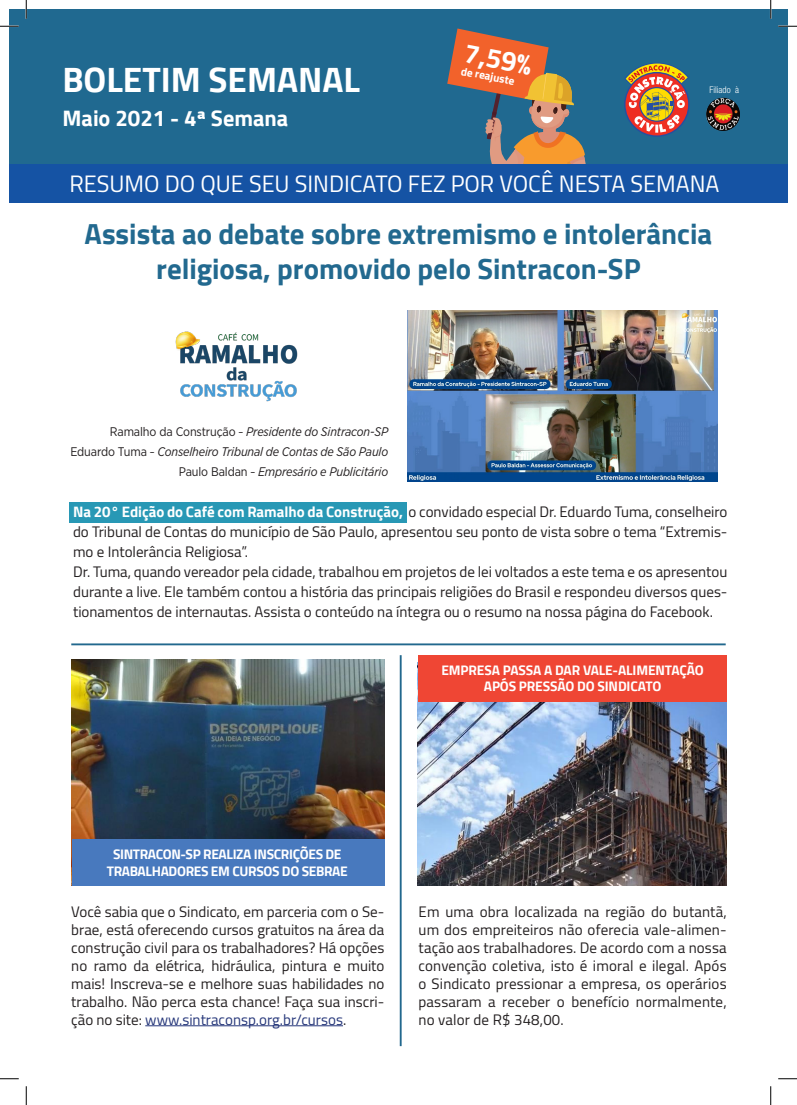
<style>
.page{position:relative;width:797px;height:1105px;background:#fff}
.page>*{position:absolute;margin:0;border:0;box-sizing:border-box;transform-origin:0 0}
.t1{font:700 35px "Cairo";color:#fff}
.t2{font:700 28.88px "Cairo";color:#22698f}
.t3{font:700 27.25px "Cairo";color:#fff}
.t4{font:23.38px "Cairo";color:#fff}
.t5{font:700 22.25px "Cairo";color:#fff}
.t6{font:15px/18px "Cairo";color:#231f20;text-align:justify}
.t7{font:700 13.75px/16.5px "Cairo";letter-spacing:-.025em;color:#fff;text-align:center}
.t8{font:italic 12.5px/20px "Gotham Narrow";letter-spacing:-.01em;color:#231f20;text-align:right}
.t9{font:700 11.25px "Cairo";color:#fff}
.t10{font:300 condensed 9.25px "Helvetica Neue LT Std";color:#fff}
.s1{font-style:normal}
.s2{font-family:"Cairo";font-style:normal}
.s3{font-weight:700;color:#fff}
.s4{color:#26377a}
</style>
<div class="page">
<div style="left:9px;top:163px;width:778px;height:40px;background:#1553a4"></div>
<div style="left:9px;top:9px;width:778px;height:155px;background:#206990"></div>
<img style="left:407px;top:310px;width:311px;height:172px">
<hr style="left:71px;top:643px;width:654px;height:2px;background:#22688e">
<img style="left:175px;top:331px;width:123px;height:71px">
<svg style="left:624px;top:63px;width:65px;height:70px"></svg>
<img style="left:706px;top:98px;width:34px;height:33px">
<div style="left:69px;top:503px;width:338px;height:20px;background:#2898b5"></div>
<svg style="left:447px;top:29px;width:139px;height:135px"></svg>
<img style="left:71px;top:660px;width:313px;height:225px">
<img style="left:418px;top:701px;width:308px;height:184px">
<div style="left:72px;top:839px;width:312px;height:46px;background:#4879be"></div>
<hr style="left:400px;top:655px;width:1px;height:391px;background:#22688e">
<hr style="left:145px;top:1025px;width:198px;height:1px;background:#26377a">
<div style="left:418px;top:655px;width:308px;height:46px;background:#ef4634"></div>
<svg style="left:0;top:25px;width:19px;height:2px"></svg>
<svg style="left:778px;top:25px;width:19px;height:2px"></svg>
<svg style="left:0;top:1078px;width:19px;height:1px"></svg>
<svg style="left:778px;top:1078px;width:19px;height:1px"></svg>
<svg style="left:25px;top:0;width:2px;height:19px"></svg>
<svg style="left:25px;top:1086px;width:2px;height:19px"></svg>
<svg style="left:770px;top:0;width:1px;height:19px"></svg>
<svg style="left:770px;top:1086px;width:1px;height:19px"></svg>
<p class="t1" style="left:62px;top:59px;width:299px">BOLETIM SEMANAL</p>
<p class="t5" style="left:62px;top:105px;width:227px">Maio 2021 - 4ª Semana</p>
<p class="t3" style="left:467px;top:37px;width:70px;rotate:11deg">7,59%</p>
<p class="t9" style="left:462px;top:64px;width:56px;rotate:11deg">de reajuste</p>
<p class="t10" style="left:709px;top:85px;width:31px">Filiado à</p>
<p class="t4" style="left:70px;top:164px;width:651px">RESUMO DO QUE SEU SINDICATO FEZ POR VOCÊ NESTA SEMANA</p>
<p class="t2" style="left:85px;top:217px;width:629px">Assista ao debate sobre extremismo e intolerância</p>
<p class="t2" style="left:156px;top:252px;width:486px">religiosa, promovido pelo Sintracon-SP</p>
<p class="t8" style="left:110px;top:421px;width:280px"><span class="s1">Ramalho da Construção</span> <span class="s2">-</span> Presidente do Sintracon-SP</p>
<p class="t8" style="left:70px;top:441px;width:319px"><span class="s1">Eduardo Tuma</span> <span class="s2">-</span> Conselheiro Tribunal de Contas de São Paulo<br><span class="s1">Paulo Baldan</span> <span class="s2">-</span> Empresário e Publicitário</p>
<p class="t6" style="left:73px;top:502px;width:656px;line-height:20px"><span class="s3">Na 20° Edição do Café com Ramalho da Construção,</span> o convidado especial Dr. Eduardo Tuma, conselheiro do Tribunal de Contas do município de São Paulo, apresentou seu ponto de vista sobre o tema “Extremis&shy;mo e Intolerância Religiosa”.</p>
<p class="t6" style="left:73px;top:562px;width:656px;line-height:20px">Dr. Tuma, quando vereador pela cidade, trabalhou em projetos de lei voltados a este tema e os apresentou durante a live. Ele também contou a história das principais religiões do Brasil e respondeu diversos ques&shy;tionamentos de internautas. Assista o conteúdo na íntegra ou o resumo na nossa página do Facebook.</p>
<p class="t7" style="left:441px;top:662px;width:264px">EMPRESA PASSA A DAR VALE-ALIMENTAÇÃO</p>
<p class="t7" style="left:484px;top:678px;width:179px">APÓS PRESSÃO DO SINDICATO</p>
<p class="t7" style="left:107px;top:846px;width:242px">SINTRACON-SP REALIZA INSCRIÇÕES DE<br>TRABALHADORES EM CURSOS DO SEBRAE</p>
<p class="t6" style="left:71px;top:902px;width:314px">Você sabia que o Sindicato, em parceria com o Se&shy;brae, está oferecendo cursos gratuitos na área da construção civil para os trabalhadores? Há opções no ramo da elétrica, hidráulica, pintura e muito mais! Inscreva-se e melhore suas habilidades no trabalho. Não perca esta chance! Faça sua inscri&shy;ção no site: <span class="s4">www.sintraconsp.org.br/cursos</span>.</p>
<p class="t6" style="left:418px;top:902px;width:309px">Em uma obra localizada na região do butantã, um dos empreiteiros não oferecia vale-alimen&shy;tação aos trabalhadores. De acordo com a nossa convenção coletiva, isto é imoral e ilegal. Após o Sindicato pressionar a empresa, os operários passaram a receber o benefício normalmente, no valor de R$ 348,00.</p>
</div>
